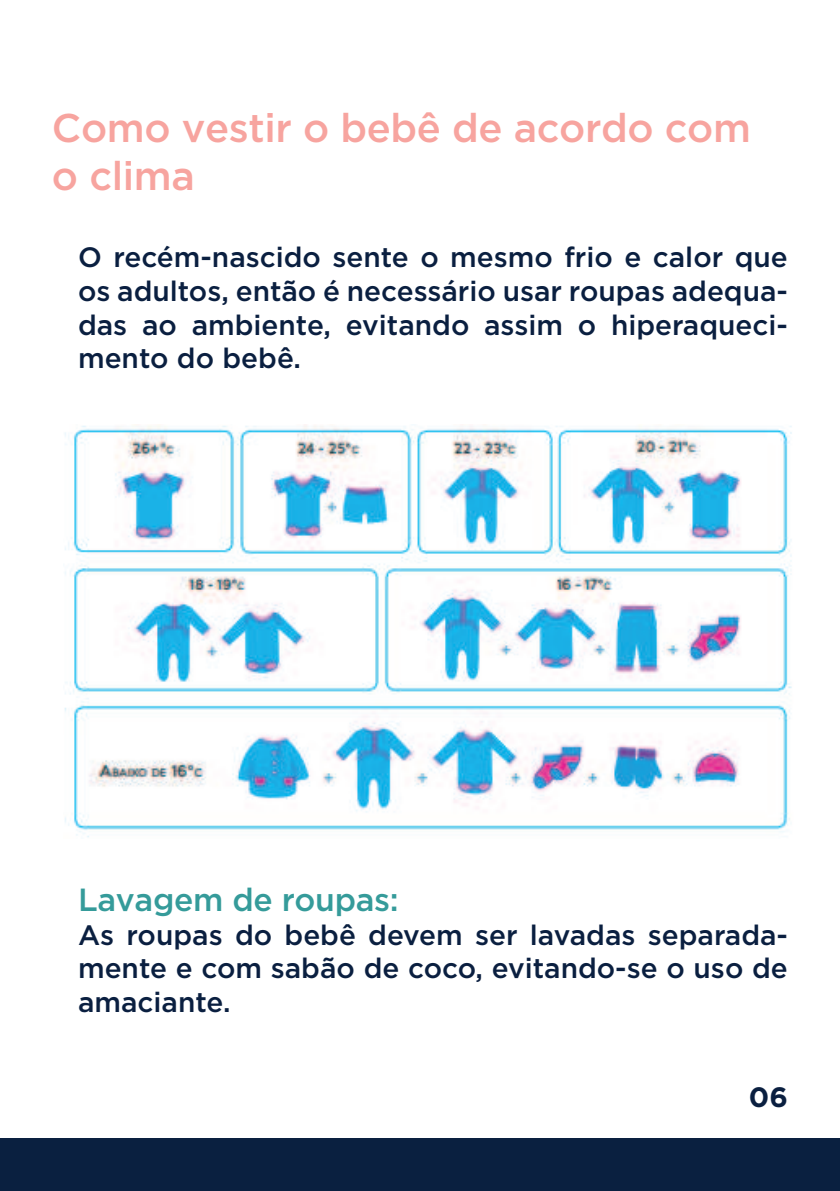
<style>
.page{position:relative;width:840px;height:1191px;background:#fff}
.page>*{position:absolute;margin:0;border:0;box-sizing:border-box;transform-origin:0 0}
.t1{font:500 40px/48px "Gotham";letter-spacing:-.01em;color:#f7a49f}
.t2{font:500 32px "Gotham";letter-spacing:-.01em;color:#359b9a}
.t3{font:500 28px/33.6px "Gotham";color:#0a1f40;text-align:justify}
.t4{font:700 28px "Gotham Pro";color:#0a1f40}
</style>
<div class="page">
<div style="left:0;top:1138px;width:839px;height:53px;background:#0a2040"></div>
<img style="left:64px;top:425px;width:728px;height:413px">
<h1 class="t1" style="left:52px;top:104px;width:700px">Como vestir o bebê de acordo com o clima</h1>
<p class="t3" style="left:78px;top:241px;width:711px">O recém-nascido sente o mesmo frio e calor que os adultos, então é necessário usar roupas adequa&shy;das ao ambiente, evitando assim o hiperaqueci&shy;mento do bebê.</p>
<p class="t2" style="left:78px;top:881px;width:322px">Lavagem de roupas:</p>
<p class="t3" style="left:78px;top:917px;width:711px">As roupas do bebê devem ser lavadas separada&shy;mente e com sabão de coco, evitando-se o uso de amaciante.</p>
<p class="t4" style="left:748px;top:1085px;width:40px">06</p>
</div>
